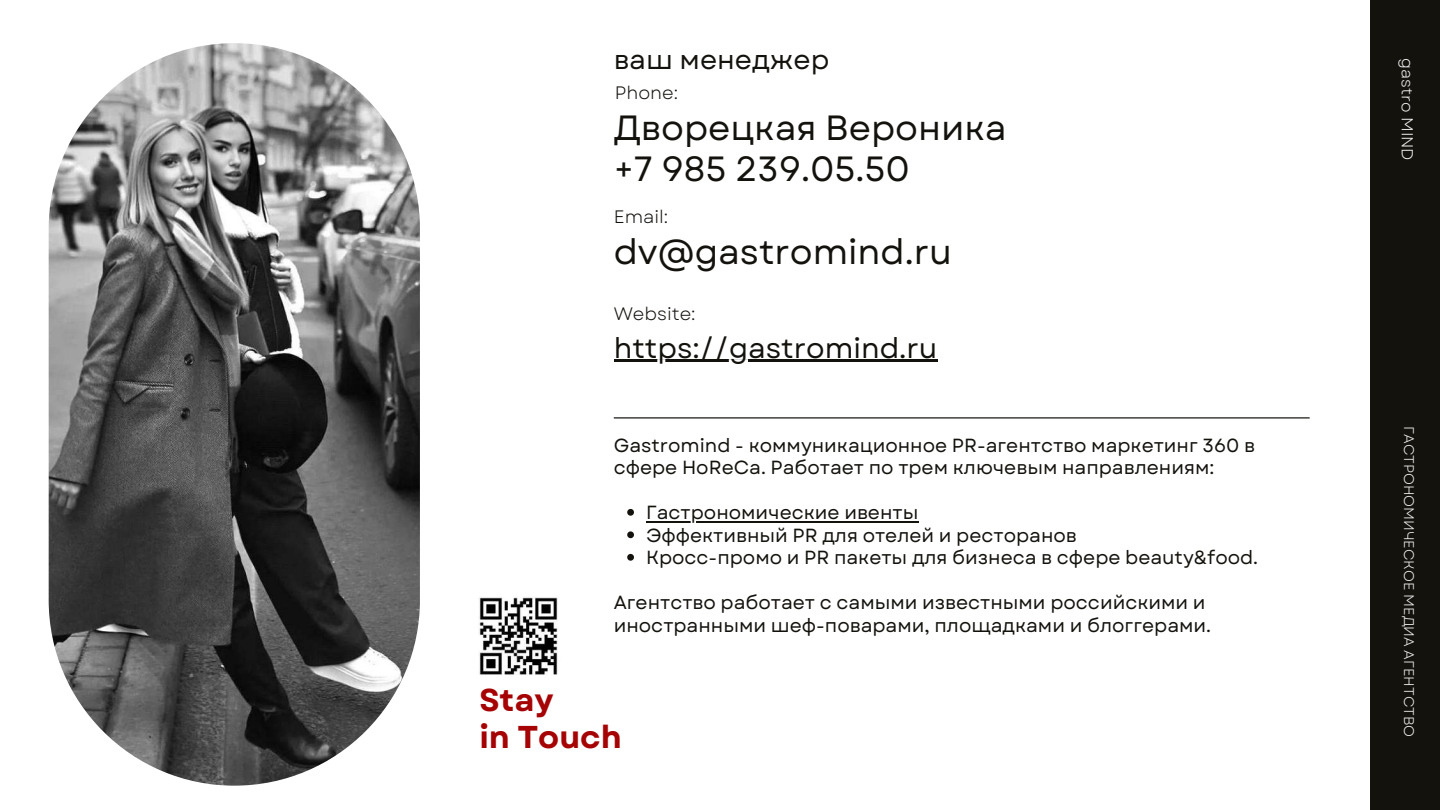
<style>
.page{position:relative;width:1440px;height:810px;background:#fff}
.page>*{position:absolute;margin:0;border:0;box-sizing:border-box;transform-origin:0 0}
.t1{font:35px/41.2px "Garet";color:#14120d}
.t2{font:700 31.6px/37.5px "Garet";color:#a50304}
.t3{font:28.3px "Garet";color:#14120d}
.t4{font:27px "Garet";color:#14120d}
.t5{font:19px/22.5px "Garet";color:#14120d}
.t6{font:18px "Garet";color:#14120d}
.t7{font:16px "Garet";color:#efefef}
.t8{font:14px "Garet";color:#efefef}
</style>
<div class="page">
<hr style="left:614px;top:417px;width:695px;height:1px;background:#14120d">
<div style="left:1370px;top:0;width:70px;height:810px;background:#14120d"></div>
<img style="left:479px;top:597px;width:79px;height:78px">
<img style="left:49px;top:43px;width:371px;height:743px;border-radius:186px">
<hr style="left:614px;top:360px;width:323px;height:2px;background:#14120d">
<svg style="left:627px;top:509px;width:7px;height:7px"></svg>
<hr style="left:646px;top:521px;width:272px;height:1px;background:#14120d">
<svg style="left:627px;top:531px;width:7px;height:7px"></svg>
<svg style="left:627px;top:554px;width:7px;height:7px"></svg>
<h3 class="t4" style="left:614px;top:40px;width:217px">ваш менеджер</h3>
<p class="t6" style="left:615px;top:80px;width:65px">Phone:</p>
<h1 class="t1" style="left:614px;top:107px;width:394px">Дворецкая Вероника +7 985 239.05.50</h1>
<p class="t6" style="left:614px;top:204px;width:56px">Email:</p>
<h1 class="t1" style="left:614px;top:232px;width:340px">dv@gastromind.ru</h1>
<p class="t6" style="left:614px;top:301px;width:83px">Website:</p>
<h3 class="t3" style="left:614px;top:328px;width:325px">https://gastromind.ru</h3>
<p class="t5" style="left:614px;top:434px;width:643px">Gastromind - коммуникационное PR-агентство маркетинг 360 в сфере HоReCa. Работает по трем ключевым направлениям:</p>
<p class="t5" style="left:646px;top:502px;width:614px">Гастрономические ивенты<br>Эффективный PR для отелей и ресторанов<br>Кросс-промо и PR пакеты для бизнеса в сфере beauty&amp;food.</p>
<p class="t5" style="left:614px;top:592px;width:599px">Агентство работает с самыми известными российскими и иностранными шеф-поварами, площадками и блоггерами.</p>
<h2 class="t2" style="left:479px;top:681px;width:144px">Stay<br>in Touch</h2>
<p class="t7" style="left:1419px;top:58px;width:104px;rotate:90deg">gastro MIND</p>
<p class="t8" style="left:1419px;top:426px;width:313px;rotate:90deg">ГАСТРОНОМИЧЕСКОЕ МЕДИА АГЕНТСТВО</p>
</div>
